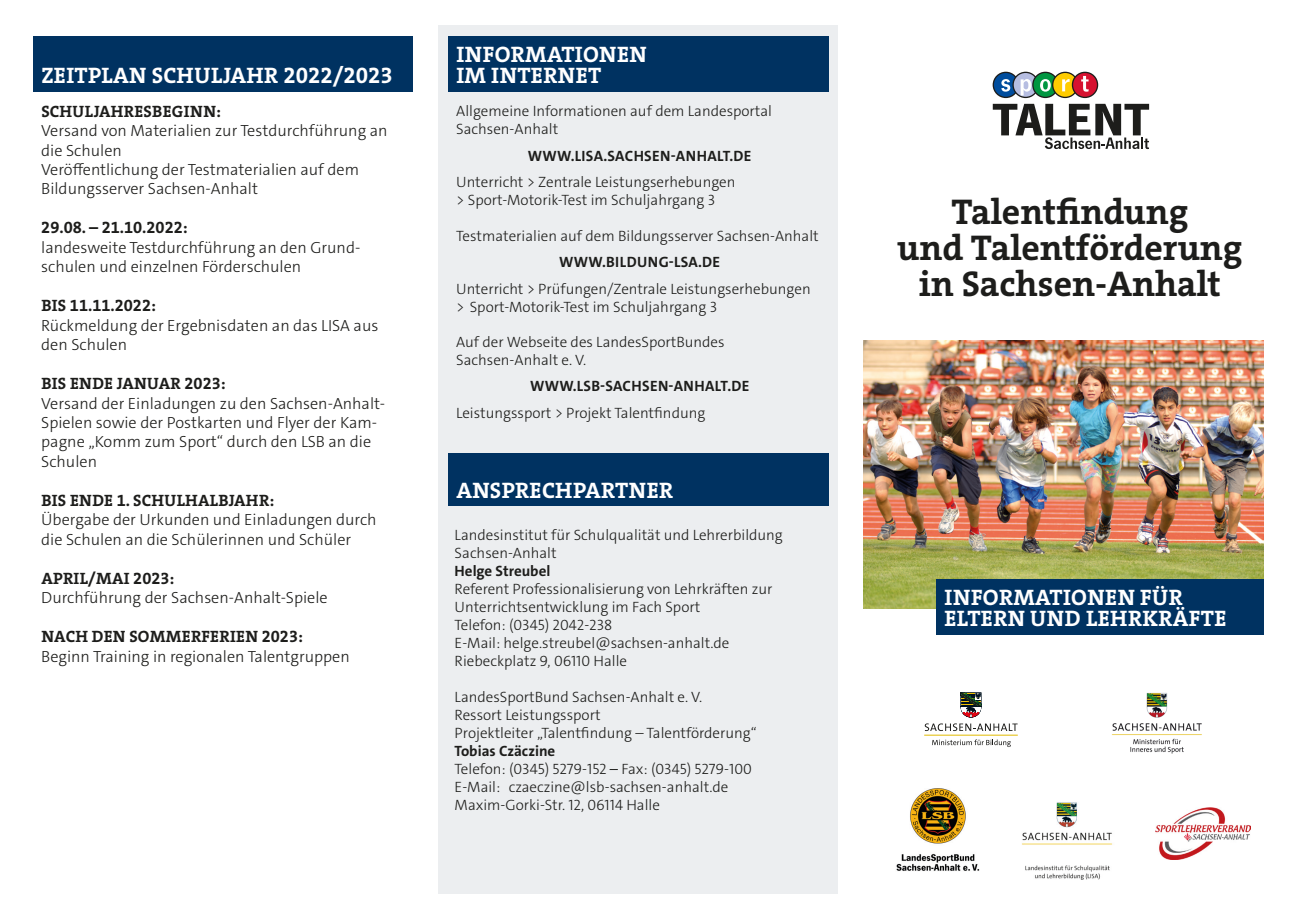
<style>
.page{position:relative;width:1289px;height:919px;background:#fff}
.page>*{position:absolute;margin:0;border:0;box-sizing:border-box;transform-origin:0 0}
.t1{font:700 36px/36px "The Serif B W7";color:#1d1d1b;text-align:center}
.t2{font:700 22.5px/21px "The Serif B W7";letter-spacing:.015em;color:#fff}
.t3{font:700 16.5px "The Serif B W7";letter-spacing:.015em;color:#1d1d1b}
.t4{font:300 16.2px/19.5px "The Sans C4 s";color:#1d1d1b}
.t5{font:300 15px/18px "The Sans C4 s";color:#1d1d1b}
.t6{font:700 15px "The Sans C4 s";letter-spacing:.025em;color:#1d1d1b}
.t7{font:700 15px "The Sans C4 s";color:#1d1d1b}
.s1{font-weight:700}
.s2{font-family:"The Serif B W4"}
</style>
<div class="page">
<div style="left:438px;top:405px;width:400px;height:488px;background:#eceef0"></div>
<img style="left:1022px;top:802px;width:90px;height:77px">
<div style="left:438px;top:26px;width:400px;height:388px;background:#eceef0"></div>
<div style="left:448px;top:36px;width:380px;height:55px;background:#003261"></div>
<div style="left:448px;top:453px;width:380px;height:53px;background:#003261"></div>
<div style="left:33px;top:36px;width:379px;height:55px;background:#003261"></div>
<svg style="left:924px;top:723px;width:93px;height:8px"></svg>
<hr style="left:924px;top:734px;width:93px;height:1px;background:#e1ba00">
<svg style="left:960px;top:692px;width:22px;height:25px"></svg>
<svg style="left:932px;top:739px;width:78px;height:8px"></svg>
<img style="left:1111px;top:693px;width:91px;height:61px">
<img style="left:896px;top:788px;width:84px;height:83px">
<img style="left:1155px;top:807px;width:95px;height:52px">
<svg style="left:992px;top:72px;width:27px;height:26px"></svg>
<div style="left:993px;top:73px;width:24px;height:24px;background:#004d9d;border-radius:50%"></div>
<svg style="left:1001px;top:79px;width:9px;height:13px"></svg>
<svg style="left:992px;top:104px;width:157px;height:45px"></svg>
<svg style="left:1012px;top:72px;width:26px;height:26px"></svg>
<svg style="left:1013px;top:73px;width:24px;height:24px"></svg>
<svg style="left:1020px;top:79px;width:11px;height:16px"></svg>
<svg style="left:1032px;top:72px;width:26px;height:26px"></svg>
<div style="left:1033px;top:73px;width:24px;height:24px;background:#009641;border-radius:50%"></div>
<svg style="left:1040px;top:79px;width:10px;height:13px"></svg>
<svg style="left:1052px;top:72px;width:26px;height:26px"></svg>
<div style="left:1053px;top:73px;width:24px;height:24px;background:#fc0;border-radius:50%"></div>
<svg style="left:1062px;top:79px;width:7px;height:12px"></svg>
<svg style="left:1071px;top:72px;width:27px;height:26px"></svg>
<div style="left:1073px;top:73px;width:23px;height:24px;background:#d61130;border-radius:50%"></div>
<svg style="left:1081px;top:76px;width:7px;height:16px"></svg>
<img style="left:863px;top:340px;width:400px;height:268px">
<div style="left:935px;top:579px;width:328px;height:56px;background:#003261"></div>
<h2 class="t2" style="left:41px;top:65px;width:353px">ZEITPLAN SCHULJAHR 2022/2023</h2>
<p class="t3" style="left:41px;top:100px;width:181px">SCHULJAHRESBEGINN:</p>
<p class="t4" style="left:41px;top:121px;width:348px">Versand von Materialien zur Testdurchführung an die Schulen<br>Veröffentlichung der Testmaterialien auf dem Bildungsserver Sachsen-Anhalt</p>
<p class="t3" style="left:41px;top:217px;width:148px">29.08. – 21.10.2022:</p>
<p class="t4" style="left:41px;top:238px;width:319px">landesweite Testdurchführung an den Grund&shy;schulen und einzelnen Förderschulen</p>
<p class="t3" style="left:41px;top:295px;width:116px">BIS 11.11.2022:</p>
<p class="t4" style="left:41px;top:315px;width:338px">Rückmeldung der Ergebnisdaten an das LISA aus den Schulen</p>
<p class="t3" style="left:41px;top:372px;width:186px">BIS ENDE JANUAR 2023:</p>
<p class="t4" style="left:41px;top:393px;width:345px">Versand der Einladungen zu den Sachsen-Anhalt-Spielen sowie der Postkarten und Flyer der Kam&shy;pagne „Komm zum Sport“ durch den LSB an die Schulen</p>
<p class="t3" style="left:41px;top:489px;width:235px">BIS ENDE 1. SCHULHALBJAHR:</p>
<p class="t4" style="left:41px;top:510px;width:337px">Übergabe der Urkunden und Einladungen durch die Schulen an die Schülerinnen und Schüler</p>
<p class="t3" style="left:41px;top:567px;width:135px">APRIL/MAI 2023:</p>
<p class="t4" style="left:41px;top:588px;width:288px">Durchführung der Sachsen-Anhalt-Spiele</p>
<p class="t3" style="left:41px;top:625px;width:263px">NACH DEN SOMMERFERIEN 2023:</p>
<p class="t4" style="left:41px;top:646px;width:310px">Beginn Training in regionalen Talentgruppen</p>
<h2 class="t2" style="left:456px;top:44px;width:192px">INFORMATIONEN<br>IM INTERNET</h2>
<p class="t5" style="left:456px;top:102px;width:317px">Allgemeine Informationen auf dem Landesportal<br>Sachsen-Anhalt</p>
<p class="t6" style="left:528px;top:146px;width:225px">WWW.LISA.SACHSEN-ANHALT.DE</p>
<p class="t5" style="left:456px;top:173px;width:281px">Unterricht &gt; Zentrale Leistungserhebungen &gt; Sport-Motorik-Test im Schuljahrgang 3</p>
<p class="t5" style="left:456px;top:226px;width:364px">Testmaterialien auf dem Bildungsserver Sachsen-Anhalt</p>
<p class="t6" style="left:559px;top:252px;width:163px">WWW.BILDUNG-LSA.DE</p>
<p class="t5" style="left:456px;top:279px;width:356px">Unterricht &gt; Prüfungen/Zentrale Leistungserhebungen &gt; Sport-Motorik-Test im Schuljahrgang 3</p>
<p class="t5" style="left:456px;top:332px;width:270px">Auf der Webseite des LandesSportBundes<br>Sachsen-Anhalt e. V.</p>
<p class="t6" style="left:530px;top:376px;width:221px">WWW.LSB-SACHSEN-ANHALT.DE</p>
<p class="t5" style="left:456px;top:403px;width:250px">Leistungssport &gt; Projekt Talentfindung</p>
<h2 class="t2" style="left:456px;top:479px;width:218px">ANSPRECHPARTNER</h2>
<p class="t5" style="left:454px;top:525px;width:330px">Landesinstitut für Schulqualität und Lehrerbildung<br>Sachsen-Anhalt</p>
<p class="t7" style="left:454px;top:561px;width:97px">Helge Streubel</p>
<p class="t5" style="left:454px;top:579px;width:319px">Referent Professionalisierung von Lehrkräften zur Unterrichtsentwicklung im Fach Sport<br>Telefon: (0345) 2042-238<br>E-Mail: helge.streubel@sachsen-anhalt.de Riebeckplatz 9, 06110 Halle</p>
<p class="t5" style="left:454px;top:687px;width:303px">LandesSportBund Sachsen-Anhalt e. V.<br>Ressort Leistungssport<br>Projektleiter „Talentfindung – Talentförderung“</p>
<p class="t5" style="left:454px;top:741px;width:299px"><span class="s1">Tobias Czäczine<br></span>Telefon: (0345) 5279-152 <span class="s2">–</span> Fax: (0345) 5279-100<br>E-Mail: czaeczine@lsb-sachsen-anhalt.de Maxim-Gorki-Str. 12, 06114 Halle</p>
<h1 class="t1" style="left:897px;top:193px;width:347px">Talentfindung<br>und Talentförderung in Sachsen-Anhalt</h1>
<h2 class="t2" style="left:944px;top:587px;width:283px">INFORMATIONEN FÜR<br>ELTERN UND LEHRKRÄFTE</h2>
</div>
